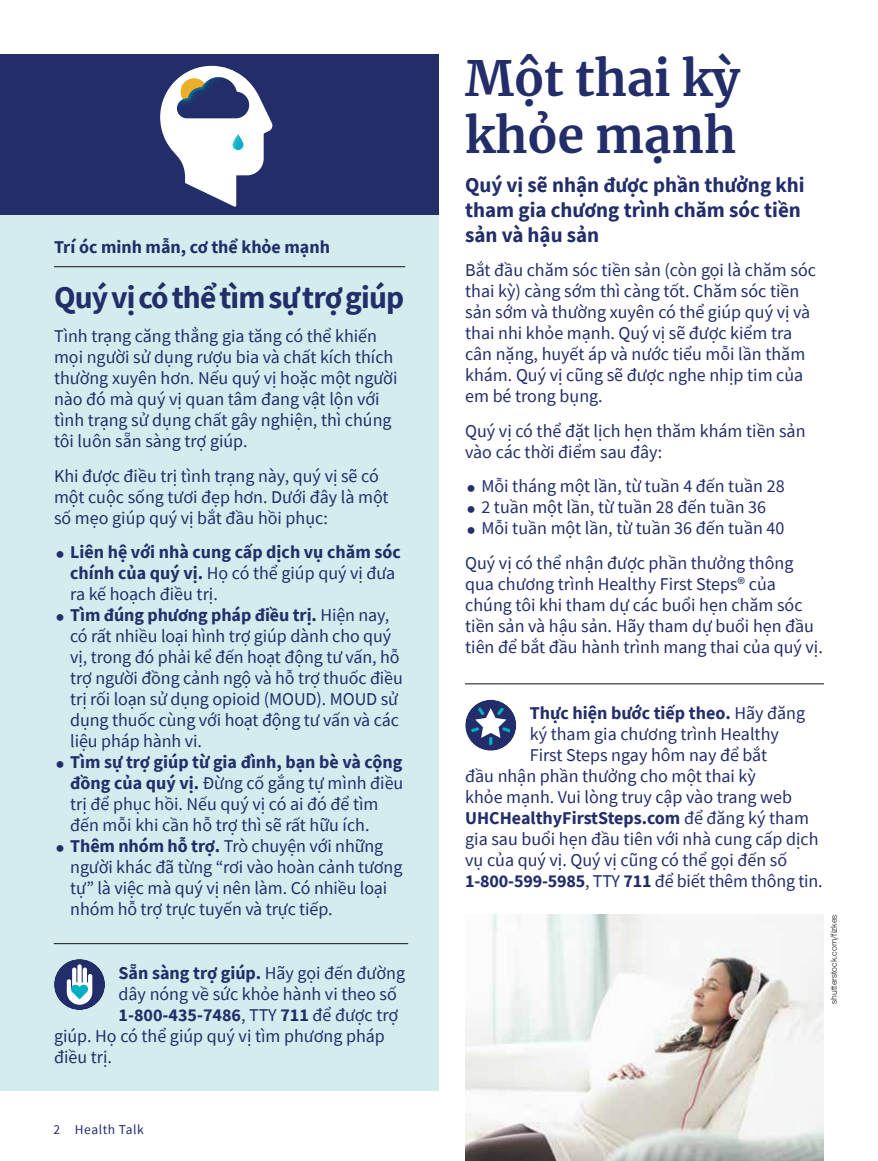
<style>
.page{position:relative;width:878px;height:1161px;background:#fff}
.page>*{position:absolute;margin:0;border:0;box-sizing:border-box;transform-origin:0 0}
.t1{font:700 48px/57px "Merriweather";color:#222d6a}
.t2{font:700 31.5px "Source Sans Pro";letter-spacing:-.03em;color:#222d6a}
.t3{font:700 21px/25.2px "Source Sans Pro";color:#222d6a}
.t4{font:18px/21px "Source Sans Pro";color:#222d6a}
.t5{font:700 18px "Source Sans Pro";color:#222d6a}
.t6{font:13.5px "Source Sans Pro";letter-spacing:.04em;color:#222d6a}
.t7{font:9px "UHC Sans";color:#121212}
.s1{font-weight:700}
.s2{font-weight:400}
</style>
<div class="page">
<hr style="left:465px;top:684px;width:359px;height:1px;background:#121212">
<div style="left:465px;top:700px;width:51px;height:51px;background:#222d6a;border-radius:50%"></div>
<svg style="left:470px;top:707px;width:40px;height:38px"></svg>
<img style="left:465px;top:915px;width:358px;height:246px">
<div style="left:0;top:54px;width:438px;height:1037px;background:#d3edef"></div>
<hr style="left:54px;top:266px;width:351px;height:1px;background:#121212">
<hr style="left:54px;top:943px;width:354px;height:1px;background:#121212">
<div style="left:54px;top:959px;width:51px;height:51px;background:#222d6a;border-radius:50%"></div>
<svg style="left:67px;top:964px;width:25px;height:41px"></svg>
<div style="left:0;top:54px;width:438px;height:160px;background:#222d6a"></div>
<svg style="left:160px;top:66px;width:112px;height:141px"></svg>
<p class="t5" style="left:54px;top:235px;width:277px">Trí óc minh mẫn, cơ thể khỏe mạnh</p>
<h2 class="t2" style="left:54px;top:276px;width:351px">Quý vị có thể tìm sự trợ giúp</h2>
<p class="t4" style="left:54px;top:326px;width:345px">Tình trạng căng thẳng gia tăng có thể khiến mọi người sử dụng rượu bia và chất kích thích thường xuyên hơn. Nếu quý vị hoặc một người nào đó mà quý vị quan tâm đang vật lộn với tình trạng sử dụng chất gây nghiện, thì chúng tôi luôn sẵn sàng trợ giúp.</p>
<p class="t4" style="left:54px;top:465px;width:336px">Khi được điều trị tình trạng này, quý vị sẽ có một cuộc sống tươi đẹp hơn. Dưới đây là một số mẹo giúp quý vị bắt đầu hồi phục:</p>
<p class="t4" style="left:70px;top:542px;width:334px"><span class="s1">Liên hệ với nhà cung cấp dịch vụ chăm sóc chính của quý vị.</span> Họ có thể giúp quý vị đưa ra kế hoạch điều trị.<br><span class="s1">Tìm đúng phương pháp điều trị.</span> Hiện nay, có rất nhiều loại hình trợ giúp dành cho quý vị, trong đó phải kể đến hoạt động tư vấn, hỗ trợ người đồng cảnh ngộ và hỗ trợ thuốc điều trị rối loạn sử dụng opioid (MOUD). MOUD sử dụng thuốc cùng với hoạt động tư vấn và các liệu pháp hành vi.</p>
<p class="t4" style="left:70px;top:752px;width:334px"><span class="s1">Tìm sự trợ giúp từ gia đình, bạn bè và cộng đồng của quý vị.</span> Đừng cố gắng tự mình điều trị để phục hồi. Nếu quý vị có ai đó để tìm đến mỗi khi cần hỗ trợ thì sẽ rất hữu ích.<br><span class="s1">Thêm nhóm hỗ trợ.</span> Trò chuyện với những người khác đã từng “rơi vào hoàn cảnh tương tự” là việc mà quý vị nên làm. Có nhiều loại nhóm hỗ trợ trực tuyến và trực tiếp.</p>
<p class="t5" style="left:119px;top:961px;width:288px">Sẵn sàng trợ giúp. <span class="s2">Hãy gọi đến đường</span></p>
<p class="t4" style="left:119px;top:983px;width:280px">dây nóng về sức khỏe hành vi theo số</p>
<p class="t5" style="left:119px;top:1003px;width:281px">1-800-435-7486<span class="s2">, TTY</span> 711 <span class="s2">để được trợ</span></p>
<p class="t4" style="left:54px;top:1025px;width:332px">giúp. Họ có thể giúp quý vị tìm phương pháp</p>
<p class="t4" style="left:54px;top:1046px;width:59px">điều trị.</p>
<p class="t6" style="left:54px;top:1121px;width:92px">2 Health Talk</p>
<h1 class="t1" style="left:465px;top:49px;width:276px">Một thai kỳ khỏe mạnh</h1>
<p class="t3" style="left:465px;top:172px;width:341px">Quý vị sẽ nhận được phần thưởng khi tham gia chương trình chăm sóc tiền sản và hậu sản</p>
<p class="t4" style="left:465px;top:260px;width:352px">Bắt đầu chăm sóc tiền sản (còn gọi là chăm sóc thai kỳ) càng sớm thì càng tốt. Chăm sóc tiền sản sớm và thường xuyên có thể giúp quý vị và thai nhi khỏe mạnh. Quý vị sẽ được kiểm tra cân nặng, huyết áp và nước tiểu mỗi lần thăm khám. Quý vị cũng sẽ được nghe nhịp tim của em bé trong bụng.</p>
<p class="t4" style="left:465px;top:420px;width:342px">Quý vị có thể đặt lịch hẹn thăm khám tiền sản vào các thời điểm sau đây:</p>
<p class="t4" style="left:481px;top:476px;width:305px">Mỗi tháng một lần, từ tuần 4 đến tuần 28<br>2 tuần một lần, từ tuần 28 đến tuần 36<br>Mỗi tuần một lần, từ tuần 36 đến tuần 40</p>
<p class="t4" style="left:465px;top:552px;width:359px">Quý vị có thể nhận được phần thưởng thông qua chương trình Healthy First Steps® của chúng tôi khi tham dự các buổi hẹn chăm sóc tiền sản và hậu sản. Hãy tham dự buổi hẹn đầu tiên để bắt đầu hành trình mang thai của quý vị.</p>
<p class="t5" style="left:530px;top:701px;width:277px">Thực hiện bước tiếp theo. <span class="s2">Hãy đăng</span></p>
<p class="t4" style="left:530px;top:723px;width:250px">ký tham gia chương trình Healthy</p>
<p class="t4" style="left:530px;top:744px;width:239px">First Steps ngay hôm nay để bắt</p>
<p class="t4" style="left:465px;top:765px;width:292px">đầu nhận phần thưởng cho một thai kỳ</p>
<p class="t4" style="left:465px;top:786px;width:328px">khỏe mạnh. Vui lòng truy cập vào trang web</p>
<p class="t5" style="left:465px;top:806px;width:345px">UHCHealthyFirstSteps.com <span class="s2">để đăng ký tham</span></p>
<p class="t4" style="left:465px;top:828px;width:355px">gia sau buổi hẹn đầu tiên với nhà cung cấp dịch</p>
<p class="t4" style="left:465px;top:849px;width:323px">vụ của quý vị. Quý vị cũng có thể gọi đến số</p>
<p class="t4" style="left:465px;top:870px;width:359px"><span class="s1">1-800-599-5985</span>, TTY <span class="s1">711</span> để biết thêm thông tin.</p>
<p class="t7" style="left:827px;top:1004px;width:91px;rotate:-90deg">shutterstock.com/fizkes</p>
</div>
